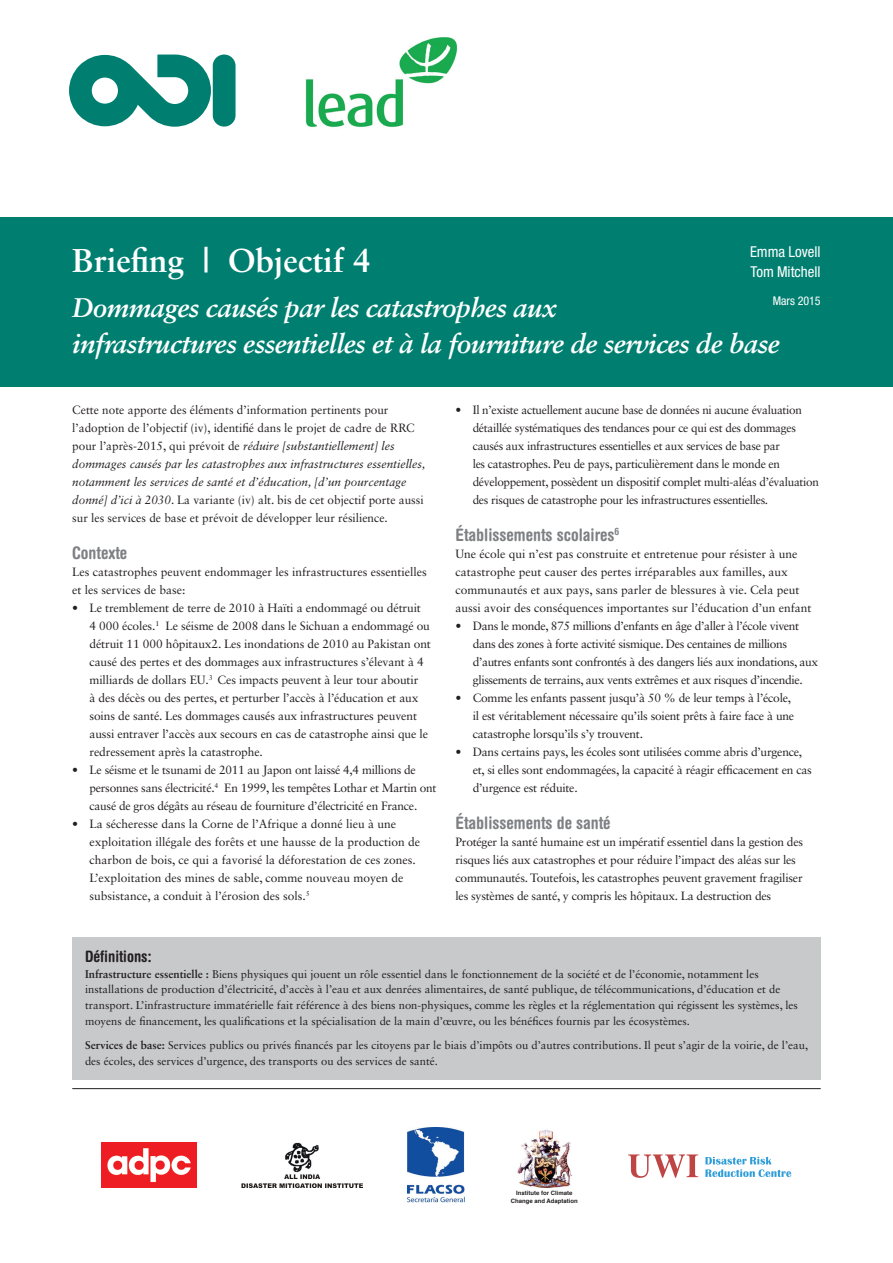
<style>
.page{position:relative;width:893px;height:1263px;background:#fff}
.page>*{position:absolute;margin:0;border:0;box-sizing:border-box;transform-origin:0 0}
.MINISTERIAL_BRIEF{font:700 33px "Sabon LT Std";color:#fff}
.t1{font:italic 700 27px "Sabon LT Std";letter-spacing:-.02em;color:#fff}
.Heading_2{font:700 condensed 17.25px "Helvetica Rounded LT Std";color:#7e8083}
.Box_title{font:700 condensed 15.75px "Helvetica Rounded LT Std";color:#231f20}
.AUTHORS{font:condensed 15px "Helvetica Neue LT Std";color:#fff}
.Body_first_paragraph{font:12px/18px "Sabon LT Std";letter-spacing:-.02em;color:#231f20}
.Body_first_paragraph-2{font:12px/18px "Sabon LT Std";color:#231f20}
.DATE{font:condensed 12px "Helvetica Neue LT Std";color:#fff}
.Box_title-2{font:11.25px/15.8px "Sabon LT Std";color:#231f20}
.t2{font:700 6px/7.2px "Helvetica";color:#231f20;text-align:center}
.s1{font-style:italic}
.s2{font-weight:700}
</style>
<div class="page">
<div style="left:0;top:217px;width:893px;height:169px;background:#007f71"></div>
<div style="left:72px;top:938px;width:749px;height:142px;background:#c8c9cb"></div>
<hr style="left:72px;top:1088px;width:749px;height:1px;background:#231f20">
<img style="left:102px;top:1142px;width:94px;height:45px">
<img style="left:241px;top:1142px;width:121px;height:45px">
<img style="left:407px;top:1127px;width:58px;height:75px">
<svg style="left:705px;top:1157px;width:86px;height:20px"></svg>
<svg style="left:628px;top:1154px;width:70px;height:24px"></svg>
<img style="left:517px;top:1129px;width:55px;height:58px">
<img style="left:305px;top:37px;width:153px;height:90px">
<svg style="left:69px;top:55px;width:142px;height:72px"></svg>
<div style="left:213px;top:55px;width:23px;height:72px;background:#007f71;border-radius:11px"></div>
<p class="AUTHORS" style="left:750px;top:243px;width:72px">Emma Lovell</p>
<p class="AUTHORS" style="left:750px;top:263px;width:72px">Tom Mitchell</p>
<p class="DATE" style="left:773px;top:294px;width:49px">Mars 2015</p>
<p class="MINISTERIAL_BRIEF" style="left:72px;top:240px;width:300px">Briefing | Objectif 4</p>
<p class="t1" style="left:72px;top:291px;width:486px">Dommages causés par les catastrophes aux</p>
<p class="t1" style="left:72px;top:327px;width:709px">infrastructures essentielles et à la fourniture de services de base</p>
<p class="Body_first_paragraph-2" style="left:72px;top:401px;width:354px">Cette note apporte des éléments d’information pertinents pour l’adoption de l’objectif (iv), identifié dans le projet de cadre de RRC pour l’après-2015, qui prévoit de <span class="s1">réduire [substantiellement] les dommages causés par les catastrophes aux infrastructures essentielles, notamment les services de santé et d’éducation, [d’un pourcentage donné] d’ici à 2030</span>. La variante (iv) alt. bis de cet objectif porte aussi sur les services de base et prévoit de développer leur résilience.</p>
<p class="Heading_2" style="left:72px;top:542px;width:56px">Contexte</p>
<p class="Body_first_paragraph-2" style="left:72px;top:563px;width:356px">Les catastrophes peuvent endommager les infrastructures essentielles et les services de base:</p>
<p class="Body_first_paragraph" style="left:90px;top:599px;width:343px;text-indent:-17px"><span class="s2">•</span> Le tremblement de terre de 2010 à Haïti a endommagé ou détruit<br>4 000 écoles.<sup>1</sup> Le séisme de 2008 dans le Sichuan a endommagé ou détruit 11 000 hôpitaux2. Les inondations de 2010 au Pakistan ont causé des pertes et des dommages aux infrastructures s’élevant à 4 milliards de dollars EU.<sup>3</sup> Ces impacts peuvent à leur tour aboutir<br>à des décès ou des pertes, et perturber l’accès à l’éducation et aux soins de santé. Les dommages causés aux infrastructures peuvent aussi entraver l’accès aux secours en cas de catastrophe ainsi que le redressement après la catastrophe.</p>
<p class="Body_first_paragraph" style="left:90px;top:761px;width:349px;text-indent:-17px"><span class="s2">•</span> Le séisme et le tsunami de 2011 au Japon ont laissé 4,4 millions de personnes sans électricité.<sup>4</sup> En 1999, les tempêtes Lothar et Martin ont causé de gros dégâts au réseau de fourniture d’électricité en France.</p>
<p class="Body_first_paragraph-2" style="left:90px;top:815px;width:332px;text-indent:-17px"><span class="s2">•</span> La sécheresse dans la Corne de l’Afrique a donné lieu à une exploitation illégale des forêts et une hausse de la production de charbon de bois, ce qui a favorisé la déforestation de ces zones.<br>L’exploitation des mines de sable, comme nouveau moyen de subsistance, a conduit à l’érosion des sols.<sup>5</sup></p>
<p class="Body_first_paragraph" style="left:473px;top:401px;width:348px;text-indent:-17px"><span class="s2">•</span> Il n’existe actuellement aucune base de données ni aucune évaluation détaillée systématiques des tendances pour ce qui est des dommages causés aux infrastructures essentielles et aux services de base par<br>les catastrophes. Peu de pays, particulièrement dans le monde en développement, possèdent un dispositif complet multi-aléas d’évaluation des risques de catastrophe pour les infrastructures essentielles.</p>
<p class="Heading_2" style="left:455px;top:524px;width:165px">Établissements scolaires<sup>6</sup></p>
<p class="Body_first_paragraph-2" style="left:455px;top:545px;width:358px">Une école qui n’est pas construite et entretenue pour résister à une catastrophe peut causer des pertes irréparables aux familles, aux communautés et aux pays, sans parler de blessures à vie. Cela peut aussi avoir des conséquences importantes sur l’éducation d’un enfant</p>
<p class="Body_first_paragraph" style="left:473px;top:617px;width:347px;text-indent:-17px"><span class="s2">•</span> Dans le monde, 875 millions d’enfants en âge d’aller à l’école vivent dans des zones à forte activité sismique. Des centaines de millions d’autres enfants sont confrontés à des dangers liés aux inondations, aux glissements de terrains, aux vents extrêmes et aux risques d’incendie.</p>
<p class="Body_first_paragraph" style="left:473px;top:689px;width:323px;text-indent:-17px"><span class="s2">•</span> Comme les enfants passent jusqu’à 50 % de leur temps à l’école, il est véritablement nécessaire qu’ils soient prêts à faire face à une catastrophe lorsqu’ils s’y trouvent.</p>
<p class="Body_first_paragraph" style="left:473px;top:743px;width:341px;text-indent:-17px"><span class="s2">•</span> Dans certains pays, les écoles sont utilisées comme abris d’urgence, et, si elles sont endommagées, la capacité à réagir efficacement en cas d’urgence est réduite.</p>
<p class="Heading_2" style="left:455px;top:812px;width:157px">Établissements de santé</p>
<p class="Body_first_paragraph" style="left:455px;top:833px;width:349px">Protéger la santé humaine est un impératif essentiel dans la gestion des risques liés aux catastrophes et pour réduire l’impact des aléas sur les communautés. Toutefois, les catastrophes peuvent gravement fragiliser les systèmes de santé, y compris les hôpitaux. La destruction des</p>
<p class="Box_title" style="left:85px;top:947px;width:68px">Définitions:</p>
<p class="Box_title-2" style="left:85px;top:966px;width:714px"><span class="s2">Infrastructure essentielle :</span> Biens physiques qui jouent un rôle essentiel dans le fonctionnement de la société et de l’économie, notamment les installations de production d’électricité, d’accès à l’eau et aux denrées alimentaires, de santé publique, de télécommunications, d’éducation et de transport. L’infrastructure immatérielle fait référence à des biens non-physiques, comme les règles et la réglementation qui régissent les systèmes, les moyens de financement, les qualifications et la spécialisation de la main d’œuvre, ou les bénéfices fournis par les écosystèmes.</p>
<p class="Box_title-2" style="left:85px;top:1037px;width:725px"><span class="s2">Services de base:</span> Services publics ou privés financés par les citoyens par le biais d’impôts ou d’autres contributions. Il peut s’agir de la voirie, de l’eau, des écoles, des services d’urgence, des transports ou des services de santé.</p>
<p class="t2" style="left:511px;top:1190px;width:68px">Institute for Climate<br>Change and Adaptation</p>
</div>
